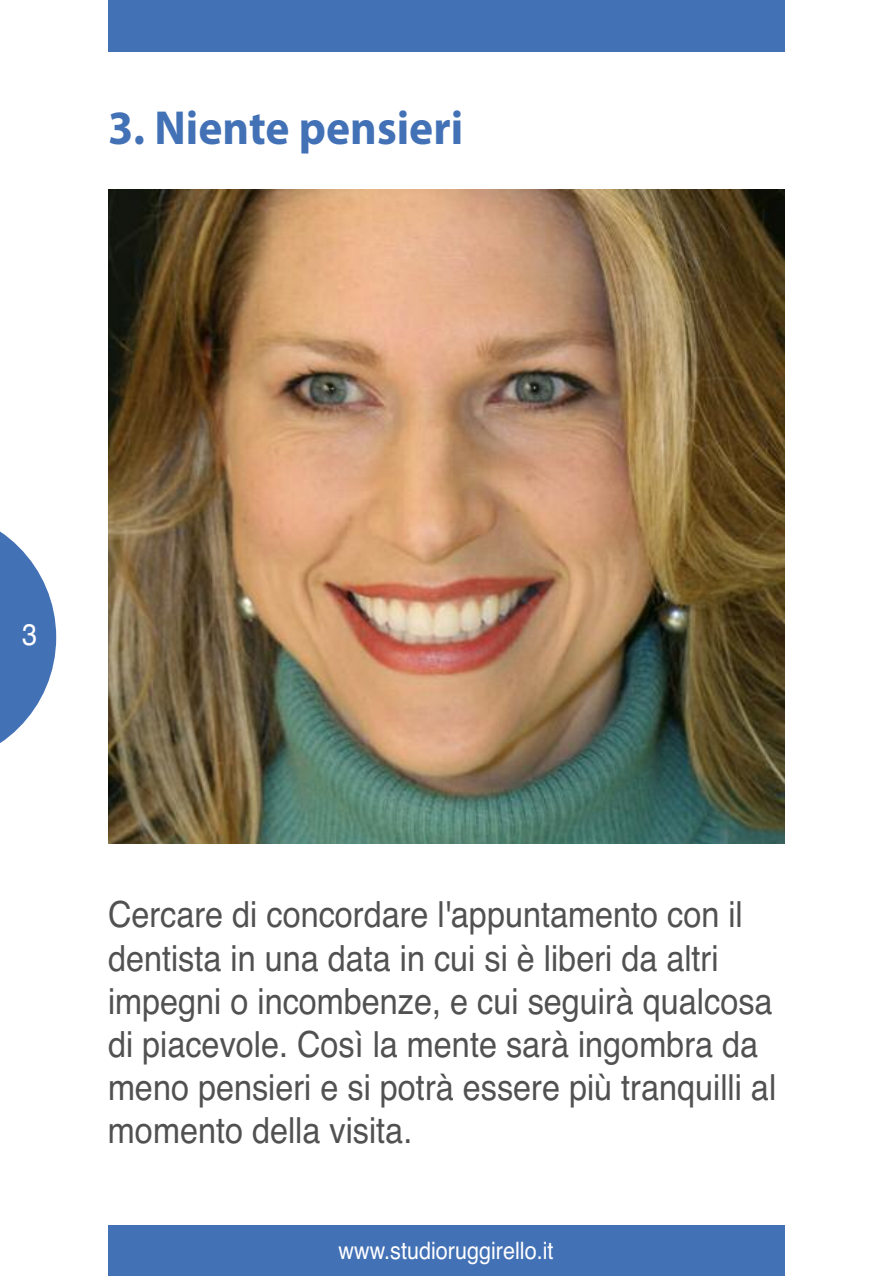
<style>
.page{position:relative;width:893px;height:1276px;background:#fff}
.page>*{position:absolute;margin:0;border:0;box-sizing:border-box;transform-origin:0 0}
.t1{font:700 48px "Myriad Pro";color:#4371b6;scale:.95 1}
.t2{font:36px/43.2px "Helvetica";color:#525152;scale:.9 1}
.t3{font:30px "Helvetica";color:#fff;scale:.9 1}
.t4{font:24px "Helvetica";color:#fff;scale:.9 1}
</style>
<div class="page">
<svg style="left:0;top:531px;width:56px;height:212px"></svg>
<div style="left:108px;top:0;width:677px;height:51px;background:#4371b6"></div>
<div style="left:108px;top:1225px;width:677px;height:51px;background:#4371b6"></div>
<img style="left:108px;top:189px;width:677px;height:655px">
<h1 class="t1" style="left:108px;top:110px;width:375px">3. niente pensieri</h1>
<p class="t3" style="left:22px;top:617px;width:18px">3</p>
<p class="t2" style="left:108px;top:893px;width:744px">Cercare di concordare l'appuntamento con il dentista in una data in cui si è liberi da altri impegni o incombenze, e cui seguirà qualcosa di piacevole. Così la mente sarà ingombra da meno pensieri e si potrà essere più tranquilli al momento della visita.</p>
<p class="t4" style="left:339px;top:1236px;width:240px">www.studioruggirello.it</p>
</div>
